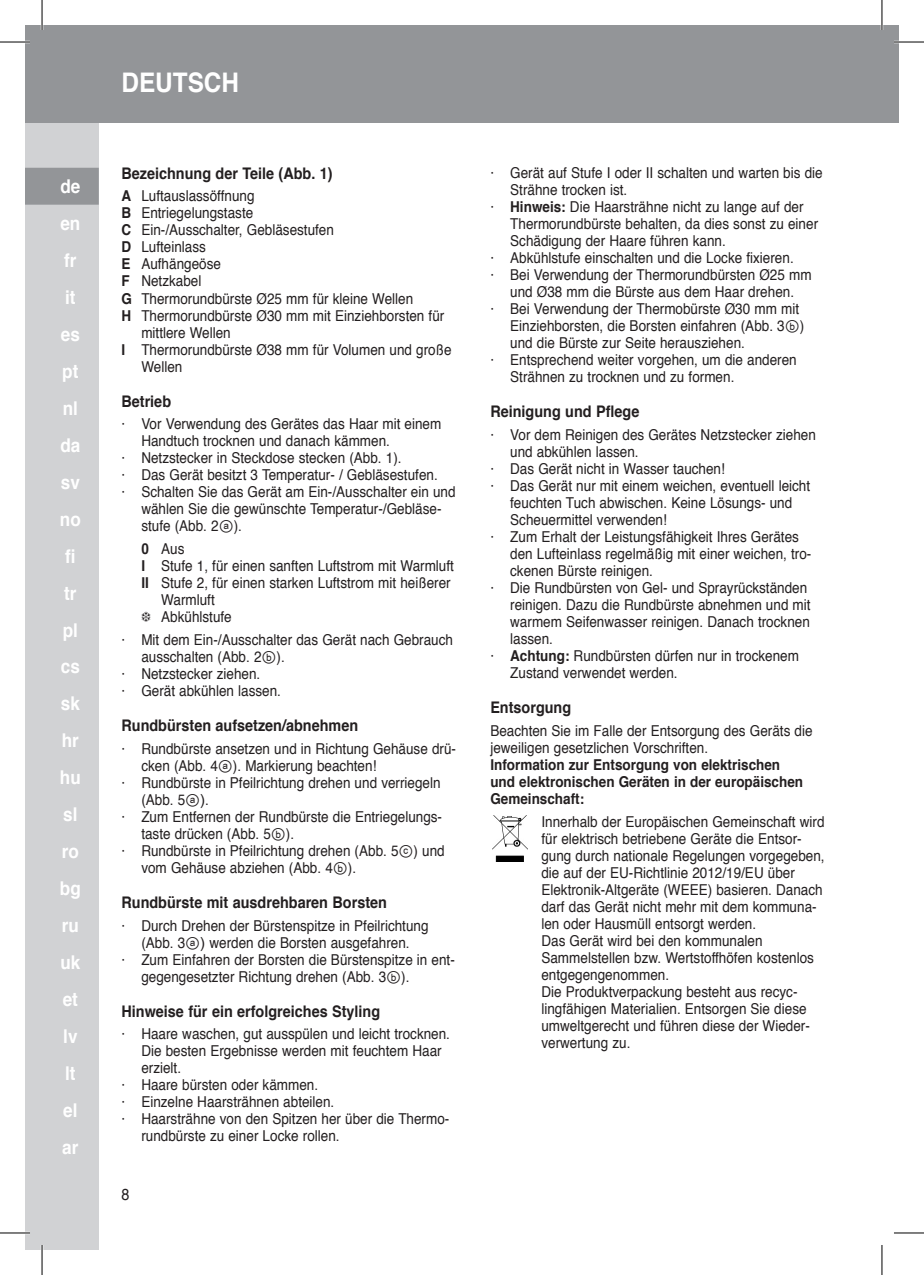
<style>
.page{position:relative;width:924px;height:1275px;background:#fff}
.page>*{position:absolute;margin:0;border:0;box-sizing:border-box;transform-origin:0 0}
.t1{font:700 27px "Helvetica";color:#fff;scale:.9 1}
.t2{font:700 19px/37px "Helvetica";color:#fff;scale:.9 1}
.t3{font:700 16px "Helvetica";color:#231f20;scale:.9 1}
.t4{font:16px "Helvetica";color:#231f20;scale:.9 1}
.t5{font:15px/17px "Helvetica";color:#231f20;scale:.9 1}
.t6{font:700 15px/17px "Helvetica";color:#231f20;scale:.9 1}
.s1{font-weight:700}
.s2{font-family:"Arial Unicode MS"}
</style>
<div class="page">
<div style="left:881px;top:25px;width:17px;height:97px;background:#939598"></div>
<div style="left:25px;top:25px;width:74px;height:1225px;background:#d1d2d4"></div>
<div style="left:25px;top:25px;width:855px;height:97px;background:#939598"></div>
<div style="left:25px;top:168px;width:74px;height:37px;background:#939598"></div>
<img style="left:492px;top:815px;width:35px;height:47px">
<hr style="left:0;top:41px;width:30px;height:2px;background:#fff">
<hr style="left:893px;top:41px;width:30px;height:2px;background:#fff">
<hr style="left:0;top:1231px;width:30px;height:3px;background:#fff">
<hr style="left:41px;top:0;width:2px;height:30px;background:#fff">
<hr style="left:41px;top:1245px;width:2px;height:30px;background:#fff">
<hr style="left:0;top:42px;width:30px;height:1px;background:#000">
<hr style="left:893px;top:42px;width:30px;height:1px;background:#000">
<hr style="left:0;top:1232px;width:30px;height:1px;background:#000">
<hr style="left:893px;top:1232px;width:30px;height:1px;background:#000">
<hr style="left:42px;top:0;width:1px;height:30px;background:#000">
<hr style="left:42px;top:1245px;width:1px;height:30px;background:#000">
<hr style="left:881px;top:0;width:1px;height:30px;background:#000">
<hr style="left:881px;top:1245px;width:1px;height:30px;background:#000">
<p class="t2" style="left:60px;top:168px;width:25px">de en fr it es pt nl da sv no fi tr pl cs sk hr hu sl ro bg ru uk et lv lt el ar</p>
<h1 class="t1" style="left:121px;top:61px;width:132px">DEUTSCH</h1>
<p class="t3" style="left:121px;top:160px;width:236px">Bezeichnung der Teile (Abb. 1)</p>
<p class="t5" style="left:121px;top:188px;width:149px"><span class="s1">A</span> Luftauslassöffnung</p>
<p class="t5" style="left:121px;top:205px;width:148px"><span class="s1">B</span> Entriegelungstaste</p>
<p class="t5" style="left:121px;top:222px;width:237px"><span class="s1">C</span> Ein-/Ausschalter, Gebläsestufen</p>
<p class="t5" style="left:121px;top:239px;width:95px"><span class="s1">D</span> Lufteinlass</p>
<p class="t5" style="left:121px;top:256px;width:112px"><span class="s1">E</span> Aufhängeöse</p>
<p class="t5" style="left:121px;top:273px;width:90px"><span class="s1">F</span> Netzkabel</p>
<p class="t5" style="left:121px;top:290px;width:325px"><span class="s1">G</span> Thermorundbürste Ø25 mm für kleine Wellen</p>
<p class="t5" style="left:121px;top:307px;width:360px"><span class="s1">H</span> Thermorundbürste Ø30 mm mit Einziehborsten für</p>
<p class="t5" style="left:141px;top:324px;width:101px">mittlere Wellen</p>
<p class="t5" style="left:121px;top:341px;width:368px"><span class="s1">I</span> Thermorundbürste Ø38 mm für Volumen und große</p>
<p class="t5" style="left:141px;top:358px;width:47px">Wellen</p>
<p class="t3" style="left:121px;top:388px;width:57px">Betrieb</p>
<p class="t5" style="left:121px;top:416px;width:357px">· Vor Verwendung des Gerätes das Haar mit einem</p>
<p class="t5" style="left:141px;top:433px;width:277px">Handtuch trocknen und danach kämmen.</p>
<p class="t5" style="left:121px;top:450px;width:312px">· Netzstecker in Steckdose stecken (Abb. 1).</p>
<p class="t5" style="left:121px;top:467px;width:353px">· Das Gerät besitzt 3 Temperatur- / Gebläsestufen.</p>
<p class="t5" style="left:121px;top:484px;width:372px">· Schalten Sie das Gerät am Ein-/Ausschalter ein und</p>
<p class="t5" style="left:141px;top:501px;width:335px">wählen Sie die gewünschte Temperatur-/Gebläse-</p>
<p class="t5" style="left:141px;top:518px;width:113px">stufe (Abb. 2<span class="s2">ⓐ</span>).</p>
<p class="t5" style="left:141px;top:541px;width:49px"><span class="s1">0</span> Aus</p>
<p class="t5" style="left:141px;top:558px;width:349px"><span class="s1">I</span> Stufe 1, für einen sanften Luftstrom mit Warmluft</p>
<p class="t5" style="left:141px;top:575px;width:345px"><span class="s1">II</span> Stufe 2, für einen starken Luftstrom mit heißerer</p>
<p class="t5" style="left:161px;top:592px;width:61px">Warmluft</p>
<p class="t5" style="left:141px;top:609px;width:102px">❆ Abkühlstufe</p>
<p class="t5" style="left:121px;top:632px;width:370px">· Mit dem Ein-/Ausschalter das Gerät nach Gebrauch</p>
<p class="t5" style="left:141px;top:649px;width:161px">ausschalten (Abb. 2<span class="s2">ⓑ</span>).</p>
<p class="t5" style="left:121px;top:666px;width:156px">· Netzstecker ziehen.</p>
<p class="t5" style="left:121px;top:683px;width:179px">· Gerät abkühlen lassen.</p>
<p class="t3" style="left:121px;top:713px;width:264px">Rundbürsten aufsetzen/abnehmen</p>
<p class="t5" style="left:121px;top:740px;width:373px">· Rundbürste ansetzen und in Richtung Gehäuse drü-</p>
<p class="t5" style="left:141px;top:757px;width:262px">cken (Abb. 4<span class="s2">ⓐ</span>). Markierung beachten!</p>
<p class="t5" style="left:121px;top:774px;width:356px">· Rundbürste in Pfeilrichtung drehen und verriegeln</p>
<p class="t5" style="left:141px;top:791px;width:77px">(Abb. 5<span class="s2">ⓐ)</span>.</p>
<p class="t5" style="left:121px;top:808px;width:357px">· Zum Entfernen der Rundbürste die Entriegelungs-</p>
<p class="t5" style="left:141px;top:825px;width:171px">taste drücken (Abb. 5<span class="s2">ⓑ</span>).</p>
<p class="t5" style="left:121px;top:842px;width:360px">· Rundbürste in Pfeilrichtung drehen (Abb. 5<span class="s2">ⓒ</span>) und</p>
<p class="t5" style="left:141px;top:859px;width:240px">vom Gehäuse abziehen (Abb. 4<span class="s2">ⓑ</span>).</p>
<p class="t3" style="left:121px;top:889px;width:296px">Rundbürste mit ausdrehbaren Borsten</p>
<p class="t5" style="left:121px;top:917px;width:342px">· Durch Drehen der Bürstenspitze in Pfeilrichtung</p>
<p class="t5" style="left:141px;top:934px;width:299px">(Abb. 3<span class="s2">ⓐ)</span> werden die Borsten ausgefahren.</p>
<p class="t5" style="left:121px;top:951px;width:372px">· Zum Einfahren der Borsten die Bürstenspitze in ent-</p>
<p class="t5" style="left:141px;top:968px;width:299px">gegengesetzter Richtung drehen (Abb. 3<span class="s2">ⓑ</span>).</p>
<p class="t3" style="left:121px;top:998px;width:289px">Hinweise für ein erfolgreiches Styling</p>
<p class="t5" style="left:121px;top:1026px;width:366px">· Haare waschen, gut ausspülen und leicht trocknen.</p>
<p class="t5" style="left:141px;top:1043px;width:335px">Die besten Ergebnisse werden mit feuchtem Haar</p>
<p class="t5" style="left:141px;top:1060px;width:46px">erzielt.</p>
<p class="t5" style="left:121px;top:1077px;width:220px">· Haare bürsten oder kämmen.</p>
<p class="t5" style="left:121px;top:1094px;width:238px">· Einzelne Haarsträhnen abteilen.</p>
<p class="t5" style="left:121px;top:1111px;width:366px">· Haarsträhne von den Spitzen her über die Thermo-</p>
<p class="t5" style="left:141px;top:1128px;width:222px">rundbürste zu einer Locke rollen.</p>
<p class="t4" style="left:121px;top:1181px;width:10px">8</p>
<p class="t5" style="left:490px;top:165px;width:370px">· Gerät auf Stufe I oder II schalten und warten bis die</p>
<p class="t5" style="left:510px;top:182px;width:132px">Strähne trocken ist.</p>
<p class="t5" style="left:490px;top:199px;width:349px">· <span class="s1">Hinweis:</span> Die Haarsträhne nicht zu lange auf der</p>
<p class="t5" style="left:510px;top:216px;width:343px">Thermorundbürste behalten, da dies sonst zu einer</p>
<p class="t5" style="left:510px;top:233px;width:241px">Schädigung der Haare führen kann.</p>
<p class="t5" style="left:490px;top:250px;width:338px">· Abkühlstufe einschalten und die Locke fixieren.</p>
<p class="t5" style="left:490px;top:267px;width:358px">· Bei Verwendung der Thermorundbürsten Ø25 mm</p>
<p class="t5" style="left:510px;top:284px;width:317px">und Ø38 mm die Bürste aus dem Haar drehen.</p>
<p class="t5" style="left:490px;top:301px;width:344px">· Bei Verwendung der Thermobürste Ø30 mm mit</p>
<p class="t5" style="left:510px;top:318px;width:328px">Einziehborsten, die Borsten einfahren (Abb. 3<span class="s2">ⓑ</span>)</p>
<p class="t5" style="left:510px;top:335px;width:262px">und die Bürste zur Seite herausziehen.</p>
<p class="t5" style="left:490px;top:352px;width:342px">· Entsprechend weiter vorgehen, um die anderen</p>
<p class="t5" style="left:510px;top:369px;width:250px">Strähnen zu trocknen und zu formen.</p>
<p class="t3" style="left:490px;top:398px;width:167px">Reinigung und Pflege</p>
<p class="t5" style="left:490px;top:426px;width:363px">· Vor dem Reinigen des Gerätes Netzstecker ziehen</p>
<p class="t5" style="left:510px;top:443px;width:144px">und abkühlen lassen.</p>
<p class="t5" style="left:490px;top:460px;width:262px">· Das Gerät nicht in Wasser tauchen!</p>
<p class="t5" style="left:490px;top:477px;width:357px">· Das Gerät nur mit einem weichen, eventuell leicht</p>
<p class="t5" style="left:510px;top:494px;width:315px">feuchten Tuch abwischen. Keine Lösungs- und</p>
<p class="t5" style="left:510px;top:511px;width:175px">Scheuermittel verwenden!</p>
<p class="t5" style="left:490px;top:528px;width:344px">· Zum Erhalt der Leistungsfähigkeit Ihres Gerätes</p>
<p class="t5" style="left:510px;top:545px;width:336px">den Lufteinlass regelmäßig mit einer weichen, tro-</p>
<p class="t5" style="left:510px;top:562px;width:160px">ckenen Bürste reinigen.</p>
<p class="t5" style="left:490px;top:579px;width:353px">· Die Rundbürsten von Gel- und Sprayrückständen</p>
<p class="t5" style="left:510px;top:596px;width:335px">reinigen. Dazu die Rundbürste abnehmen und mit</p>
<p class="t5" style="left:510px;top:613px;width:334px">warmem Seifenwasser reinigen. Danach trocknen</p>
<p class="t5" style="left:510px;top:630px;width:49px">lassen.</p>
<p class="t5" style="left:490px;top:647px;width:344px">· <span class="s1">Achtung:</span> Rundbürsten dürfen nur in trockenem</p>
<p class="t5" style="left:510px;top:664px;width:187px">Zustand verwendet werden.</p>
<p class="t3" style="left:490px;top:694px;width:91px">Entsorgung</p>
<p class="t5" style="left:490px;top:722px;width:359px">Beachten Sie im Falle der Entsorgung des Geräts die jeweiligen gesetzlichen Vorschriften.</p>
<p class="t6" style="left:490px;top:756px;width:349px">Information zur Entsorgung von elektrischen und elektronischen Geräten in der europäischen<br>Gemeinschaft:</p>
<p class="t5" style="left:541px;top:813px;width:316px">Innerhalb der Europäischen Gemeinschaft wird für elektrisch betriebene Geräte die Entsor&shy;gung durch nationale Regelungen vorgegeben, die auf der EU-Richtlinie 2012/19/EU über Elektronik-Altgeräte (WEEE) basieren. Danach darf das Gerät nicht mehr mit dem kommuna&shy;len oder Hausmüll entsorgt werden.<br>Das Gerät wird bei den kommunalen Sammelstellen bzw. Wertstoffhöfen kostenlos entgegengenommen.<br>Die Produktverpackung besteht aus recyc&shy;lingfähigen Materialien. Entsorgen Sie diese umweltgerecht und führen diese der Wieder&shy;verwertung zu.</p>
</div>
